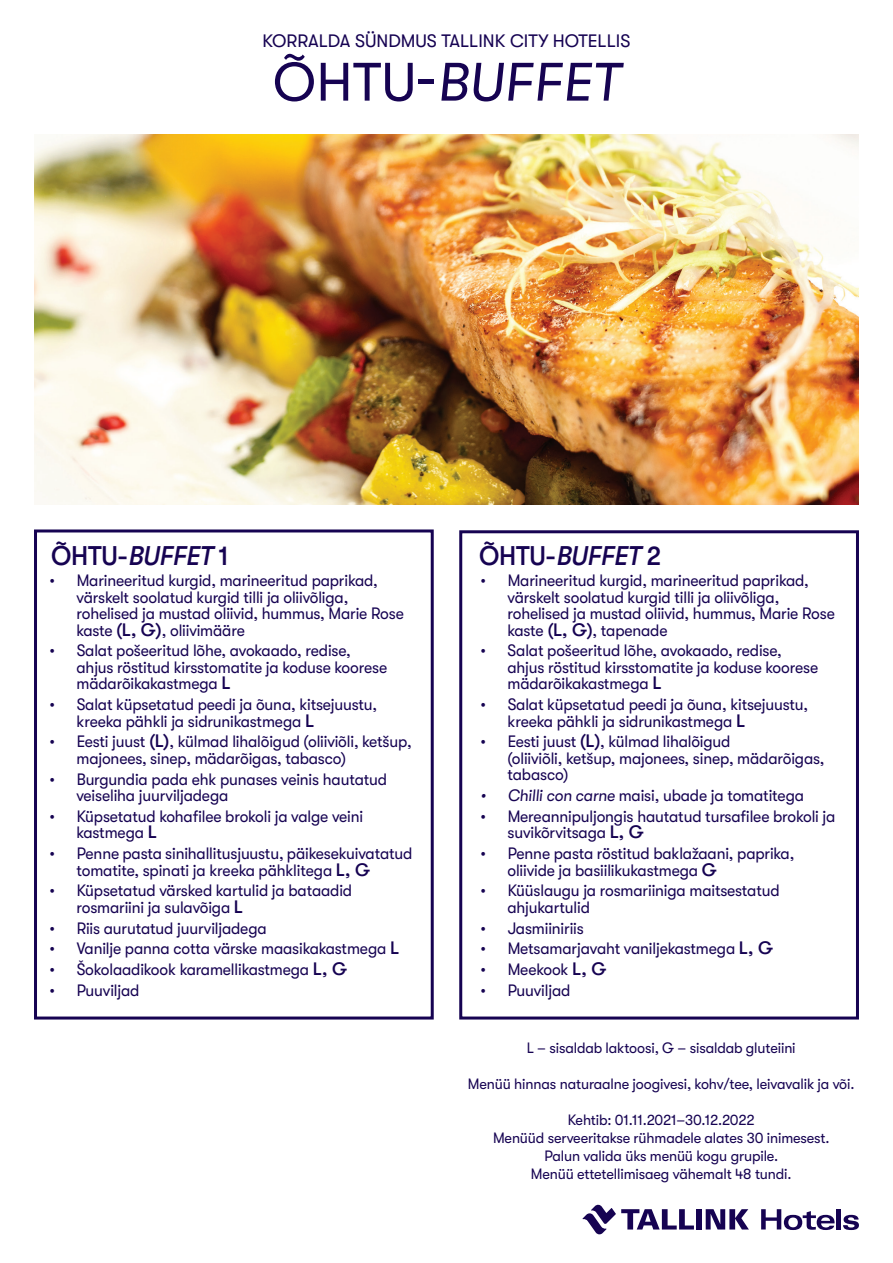
<style>
.page{position:relative;width:893px;height:1263px;background:#fff}
.page>*{position:absolute;margin:0;border:0;box-sizing:border-box;transform-origin:0 0}
.t1{font:italic 54px "GT Walsheim Pro";letter-spacing:.01em;color:#160352}
.t2{font:500 27px "GT Walsheim Pro";letter-spacing:-.01em;color:#160352;scale:.95 1}
.t3{font:18px "GT Walsheim Pro";color:#160352}
.t4{font:16.5px/16.5px "GT Walsheim Pro";letter-spacing:-.01em;color:#160352;scale:.95 1}
.t5{font:15px/18px "GT Walsheim Pro";letter-spacing:-.01em;color:#160352;text-align:center;scale:.96 1}
.s1{font-style:normal}
.s2{font-style:italic}
.s3{font-weight:500;font-size:18px}
</style>
<div class="page">
<img style="left:34px;top:134px;width:825px;height:370px">
<div style="left:34px;top:529px;width:400px;height:490px;border:3px solid #160352"></div>
<div style="left:459px;top:530px;width:400px;height:489px;border:3px solid #160352"></div>
<svg style="left:761px;top:1209px;width:73px;height:21px"></svg>
<hr style="left:837px;top:1209px;width:4px;height:20px;background:#160352">
<svg style="left:843px;top:1215px;width:16px;height:15px"></svg>
<div style="left:696px;top:1209px;width:6px;height:20px;background:#160352"></div>
<svg style="left:706px;top:1209px;width:43px;height:20px"></svg>
<svg style="left:583px;top:1204px;width:111px;height:31px"></svg>
<p class="t3" style="left:262px;top:30px;width:369px">KORRALDA SÜNDMUS TALLINK CITY HOTELLIS</p>
<h1 class="t1" style="left:273px;top:52px;width:349px"><span class="s1">ÕHTU-</span>BUFFET</h1>
<h2 class="t2" style="left:51px;top:541px;width:188px">ÕHTU-<span class="s2">BUFFET</span> 1</h2>
<p class="t4" style="left:77px;top:572px;width:346px;text-indent:-27px">• Marineeritud kurgid, marineeritud paprikad, värskelt soolatud kurgid tilli ja oliivõliga, rohelised ja mustad oliivid, hummus, Marie Rose kaste <span class="s3">(L, G)</span>, oliivimääre</p>
<p class="t4" style="left:77px;top:643px;width:328px;text-indent:-27px">• Salat pošeeritud lõhe, avokaado, redise, ahjus röstitud kirsstomatite ja koduse koorese mädarõikakastmega <span class="s3">L</span></p>
<p class="t4" style="left:77px;top:696px;width:318px;text-indent:-27px">• Salat küpsetatud peedi ja õuna, kitsejuustu, kreeka pähkli ja sidrunikastmega <span class="s3">L</span></p>
<p class="t4" style="left:77px;top:734px;width:354px;text-indent:-27px">• Eesti juust <span class="s3">(L)</span>, külmad lihalõigud (oliiviõli, ketšup, majonees, sinep, mädarõigas, tabasco)</p>
<p class="t4" style="left:77px;top:771px;width:328px;text-indent:-27px">• Burgundia pada ehk punases veinis hautatud veiseliha juurviljadega</p>
<p class="t4" style="left:77px;top:808px;width:303px;text-indent:-27px">• Küpsetatud kohafilee brokoli ja valge veini kastmega <span class="s3">L</span></p>
<p class="t4" style="left:77px;top:845px;width:355px;text-indent:-27px">• Penne pasta sinihallitusjuustu, päikesekuivatatud tomatite, spinati ja kreeka pähklitega <span class="s3">L, G</span></p>
<p class="t4" style="left:77px;top:883px;width:292px;text-indent:-27px">• Küpsetatud värsked kartulid ja bataadid rosmariini ja sulavõiga <span class="s3">L</span></p>
<p class="t4" style="left:50px;top:920px;width:230px">• Riis aurutatud juurviljadega</p>
<p class="t4" style="left:50px;top:941px;width:370px">• Vanilje panna cotta värske maasikakastmega <span class="s3">L</span></p>
<p class="t4" style="left:50px;top:961px;width:315px">• Šokolaadikook karamellikastmega <span class="s3">L, G</span></p>
<p class="t4" style="left:50px;top:982px;width:96px">• Puuviljad</p>
<h2 class="t2" style="left:479px;top:541px;width:193px">ÕHTU-<span class="s2">BUFFET</span> 2</h2>
<p class="t4" style="left:507px;top:572px;width:346px;text-indent:-27px">• Marineeritud kurgid, marineeritud paprikad, värskelt soolatud kurgid tilli ja oliivõliga, rohelised ja mustad oliivid, hummus, Marie Rose kaste <span class="s3">(L, G)</span>, tapenade</p>
<p class="t4" style="left:507px;top:643px;width:328px;text-indent:-27px">• Salat pošeeritud lõhe, avokaado, redise, ahjus röstitud kirsstomatite ja koduse koorese mädarõikakastmega <span class="s3">L</span></p>
<p class="t4" style="left:507px;top:696px;width:318px;text-indent:-27px">• Salat küpsetatud peedi ja õuna, kitsejuustu, kreeka pähkli ja sidrunikastmega <span class="s3">L</span></p>
<p class="t4" style="left:507px;top:734px;width:335px;text-indent:-27px">• Eesti juust <span class="s3">(L)</span>, külmad lihalõigud<br>(oliiviõli, ketšup, majonees, sinep, mädarõigas, tabasco)</p>
<p class="t4" style="left:480px;top:787px;width:342px"><span class="s2">• Chilli con carne</span> maisi, ubade ja tomatitega</p>
<p class="t4" style="left:507px;top:808px;width:347px;text-indent:-27px">• Mereannipuljongis hautatud tursafilee brokoli ja suvikõrvitsaga <span class="s3">L, G</span></p>
<p class="t4" style="left:507px;top:845px;width:303px;text-indent:-27px">• Penne pasta röstitud baklažaani, paprika, oliivide ja basiilikukastmega <span class="s3">G</span></p>
<p class="t4" style="left:507px;top:883px;width:288px;text-indent:-27px">• Küüslaugu ja rosmariiniga maitsestatud ahjukartulid</p>
<p class="t4" style="left:480px;top:920px;width:110px">• Jasmiiniriis</p>
<p class="t4" style="left:480px;top:941px;width:309px">• Metsamarjavaht vaniljekastmega <span class="s3">L, G</span></p>
<p class="t4" style="left:480px;top:961px;width:134px">• Meekook <span class="s3">L, G</span></p>
<p class="t4" style="left:480px;top:982px;width:96px">• Puuviljad</p>
<p class="t5" style="left:527px;top:1039px;width:282px">L – sisaldab laktoosi, G – sisaldab gluteiini</p>
<p class="t5" style="left:468px;top:1075px;width:404px">Menüü hinnas naturaalne joogivesi, kohv/tee, leivavalik ja või.</p>
<p class="t5" style="left:493px;top:1111px;width:352px">Kehtib: 01.11.2021–30.12.2022<br>Menüüd serveeritakse rühmadele alates 30 inimesest.<br>Palun valida üks menüü kogu grupile.<br>Menüü ettetellimisaeg vähemalt 48 tundi.</p>
</div>
